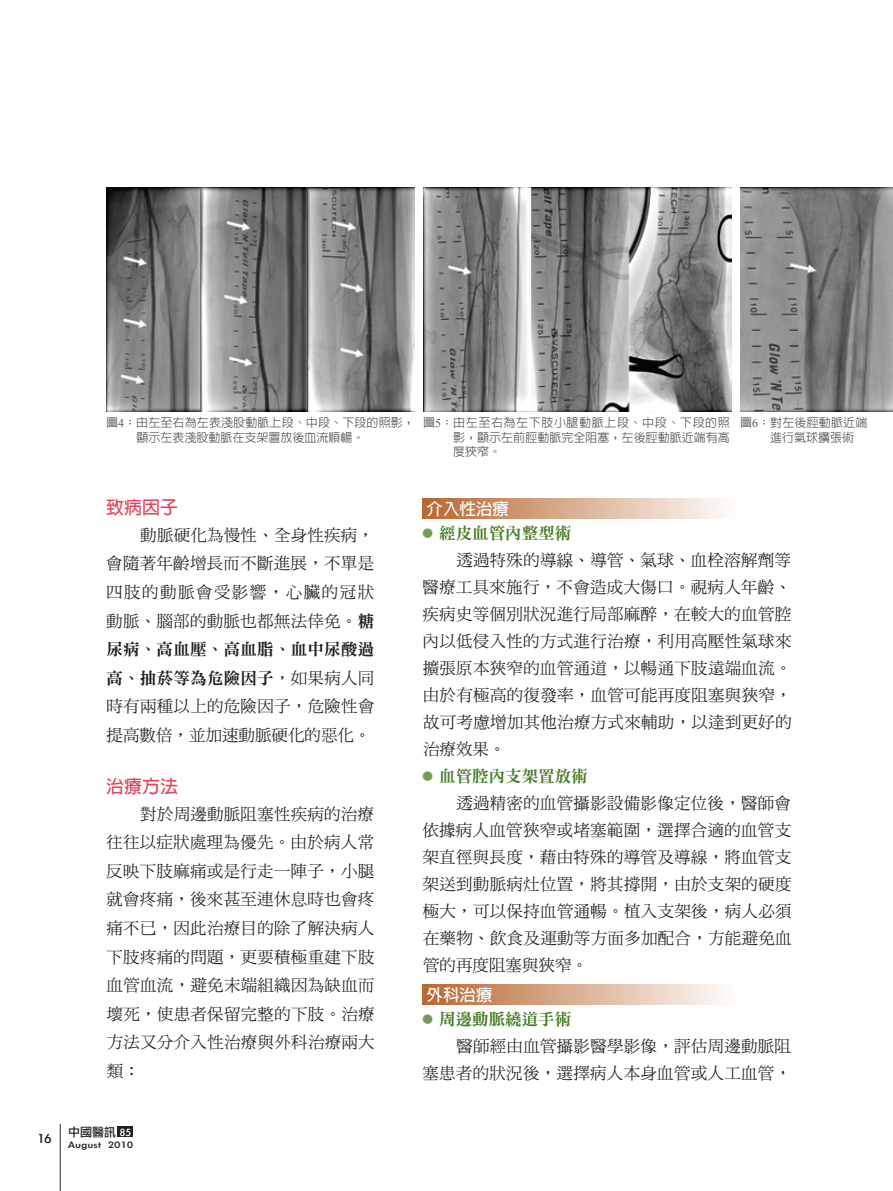
<style>
.page{position:relative;width:893px;height:1191px;background:#fff}
.page>*{position:absolute;margin:0;border:0;box-sizing:border-box;transform-origin:0 0}
.t1{font:700 18px "Lin Gothic";color:#e2445c}
.t2{font:16.5px/27px "DF Ming Std W5";letter-spacing:.015em;color:#231f20;text-align:justify}
.t3{font:16.5px/28.7px "DF Ming Std W9";letter-spacing:.015em;color:#231f20}
.t4{font:16.5px "DF Ming Std W9";color:#487d27}
.t5{font:700 16.5px "Lin Gothic";color:#fff}
.t6{font:15px "Li Gothic Med";color:#231f20}
.t7{font:500 12px/14.4px "Lin Gothic";letter-spacing:.005em;color:#57585a}
.t8{font:12px "Li Gothic Med";color:#231f20}
.t9{font:10.5px "Li Gothic Med";letter-spacing:.04em;color:#231f20;scale:1.2 1}
.s1{font-family:"Times New Roman";font-weight:400}
.s2{font-family:"DF Ming Std W9"}
.s3{font-family:"DF Ming Std W5"}
.s4{font-size:10.5px;color:#779c58}
.s5{color:#fff}
</style>
<div class="page">
<img style="left:106px;top:187px;width:309px;height:224px">
<img style="left:423px;top:187px;width:309px;height:224px">
<img style="left:740px;top:187px;width:153px;height:224px">
<div style="left:422px;top:498px;width:369px;height:21px;background:linear-gradient(to right,#ba6a35,#fff)"></div>
<div style="left:422px;top:984px;width:369px;height:21px;background:linear-gradient(to right,#ba6a35,#fff)"></div>
<div style="left:118px;top:1126px;width:15px;height:11px;background:#231f20"></div>
<hr style="left:60px;top:1124px;width:1px;height:67px;background:#231f20">
<p class="t7" style="left:136px;top:415px;width:280px;text-indent:-30px">圖<span class="s1">4</span>：由左至右為左表淺股動脈上段、中段、下段的照影，顯示左表淺股動脈在支架置放後血流順暢。</p>
<p class="t7" style="left:453px;top:415px;width:278px;text-align:justify;text-indent:-30px">圖<span class="s1">5</span>：由左至右為左下肢小腿動脈上段、中段、下段的照影，顯示左前脛動脈完全阻塞，左後脛動脈近端有高度狹窄。</p>
<p class="t7" style="left:770px;top:415px;width:99px;text-indent:-30px">圖<span class="s1">6</span>：對左後脛動脈近端進行氣球擴張術</p>
<p class="t1" style="left:106px;top:498px;width:73px">致病因子</p>
<p class="t2" style="left:106px;top:520px;width:269px;line-height:28.7px;text-indent:34px">動脈硬化為慢性、全身性疾病，會隨著年齡增長而不斷進展，不單是四肢的動脈會受影響，心臟的冠狀動脈、腦部的動脈也都無法倖免。<span class="s2">糖</span></p>
<p class="t3" style="left:106px;top:634px;width:270px">尿病、高血壓、高血脂、血中尿酸過高、抽菸等為危險因子<span class="s3">，如果病人同</span></p>
<p class="t2" style="left:107px;top:692px;width:269px;line-height:28.7px">時有兩種以上的危險因子，危險性會提高數倍，並加速動脈硬化的惡化。</p>
<p class="t1" style="left:106px;top:777px;width:73px">治療方法</p>
<p class="t2" style="left:106px;top:799px;width:270px;line-height:28.7px;text-indent:34px">對於周邊動脈阻塞性疾病的治療往往以症狀處理為優先。由於病人常反映下肢麻痛或是行走一陣子，小腿就會疼痛，後來甚至連休息時也會疼痛不已，因此治療目的除了解決病人下肢疼痛的問題，更要積極重建下肢血管血流，避免末端組織因為缺血而壞死，使患者保留完整的下肢。治療方法又分介入性治療與外科治療兩大類：</p>
<p class="t5" style="left:427px;top:500px;width:84px">介入性治療</p>
<p class="t4" style="left:422px;top:524px;width:150px"><span class="s4">●</span> 經皮血管內整型術</p>
<p class="t2" style="left:422px;top:546px;width:371px;text-indent:34px">透過特殊的導線、導管、氣球、血栓溶解劑等醫療工具來施行，不會造成大傷口。視病人年齡、疾病史等個別狀況進行局部麻醉，在較大的血管腔內以低侵入性的方式進行治療，利用高壓性氣球來擴張原本狹窄的血管通道，以暢通下肢遠端血流。由於有極高的復發率，血管可能再度阻塞與狹窄，故可考慮增加其他治療方式來輔助，以達到更好的治療效果。</p>
<p class="t4" style="left:422px;top:767px;width:167px"><span class="s4">●</span> 血管腔內支架置放術</p>
<p class="t2" style="left:422px;top:789px;width:371px;text-indent:34px">透過精密的血管攝影設備影像定位後，醫師會依據病人血管狹窄或堵塞範圍，選擇合適的血管支架直徑與長度，藉由特殊的導管及導線，將血管支架送到動脈病灶位置，將其撐開，由於支架的硬度極大，可以保持血管通暢。植入支架後，病人必須在藥物、飲食及運動等方面多加配合，方能避免血管的再度阻塞與狹窄。</p>
<p class="t5" style="left:427px;top:986px;width:67px">外科治療</p>
<p class="t4" style="left:422px;top:1010px;width:150px"><span class="s4">●</span> 周邊動脈繞道手術</p>
<p class="t2" style="left:422px;top:1032px;width:370px;text-align:right">醫師經由血管攝影醫學影像，評估周邊動脈阻<br>塞患者的狀況後，選擇病人本身血管或人工血管，</p>
<p class="t6" style="left:38px;top:1130px;width:15px">16</p>
<p class="t8" style="left:68px;top:1125px;width:64px">中國醫訊 <span class="s5">85</span></p>
<p class="t9" style="left:68px;top:1139px;width:56px">August 2010</p>
</div>
